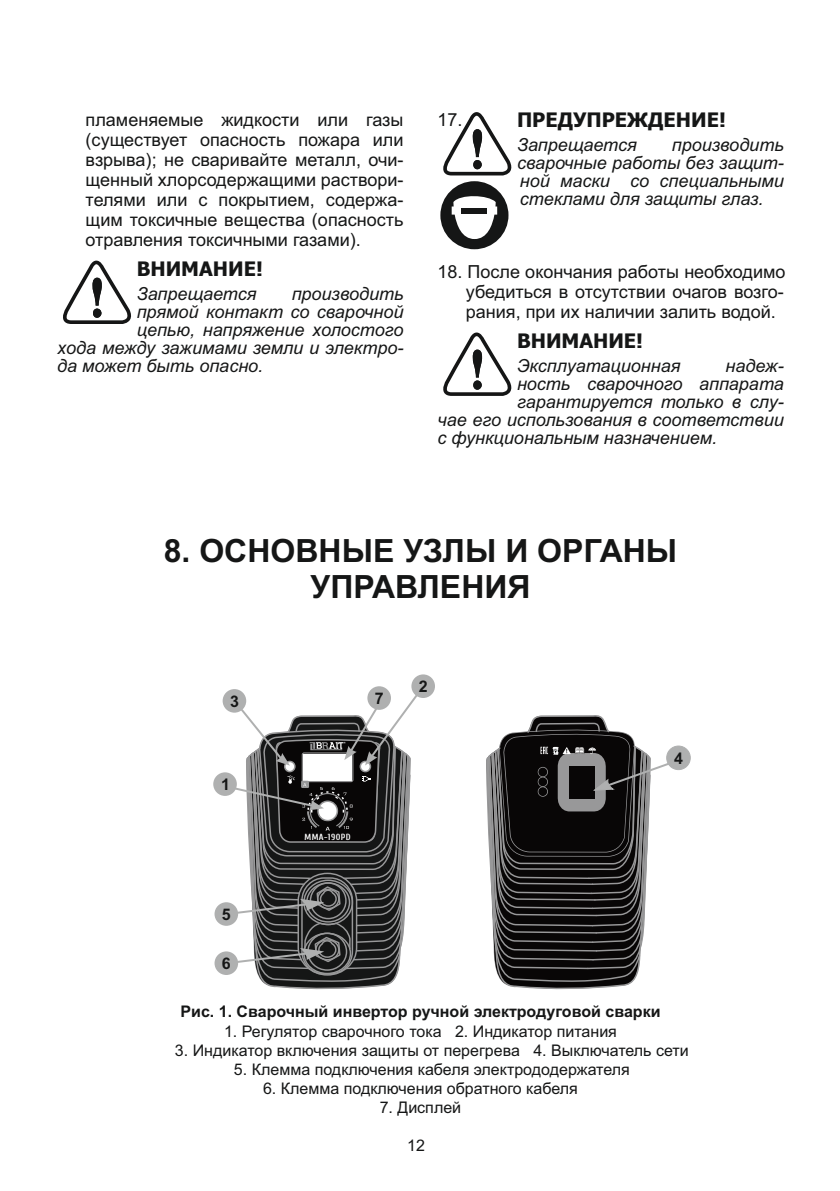
<style>
.page{position:relative;width:840px;height:1191px;background:#fff}
.page>*{position:absolute;margin:0;border:0;box-sizing:border-box;transform-origin:0 0}
.t1{font:700 32px/36px "Arial";color:#151616;text-align:center}
.t2{font:700 20px "Tahoma";color:#151616}
.t3{font:italic 18px/18px "Arial";color:#151616;text-align:justify}
.t4{font:18px/20px "Arial";color:#151616;text-align:justify}
.t5{font:16px "Arial";color:#151616}
.t6{font:700 16px "Arial";color:#151616}
.t7{font:700 8.8px "Cuprum";letter-spacing:.05em;color:#fff}
</style>
<div class="page">
<svg style="left:63px;top:261px;width:68px;height:63px"></svg>
<svg style="left:443px;top:112px;width:68px;height:63px"></svg>
<svg style="left:443px;top:332px;width:68px;height:64px"></svg>
<div style="left:440px;top:181px;width:68px;height:68px;background:#151616;border-radius:50%"></div>
<svg style="left:451px;top:196px;width:46px;height:43px"></svg>
<div style="left:461px;top:208px;width:26px;height:6px;background:#151616"></div>
<svg style="left:486px;top:715px;width:191px;height:270px"></svg>
<div style="left:666px;top:746px;width:24px;height:24px;background:#afb0b0;border:1px solid #afb0b0;border-radius:50%"></div>
<div style="left:214px;top:902px;width:24px;height:23px;background:#afb0b0;border-radius:50%"></div>
<div style="left:214px;top:951px;width:24px;height:24px;background:#afb0b0;border-radius:50%"></div>
<div style="left:213px;top:772px;width:24px;height:24px;background:#afb0b0;border-radius:50%"></div>
<div style="left:411px;top:674px;width:24px;height:24px;background:#afb0b0;border-radius:50%"></div>
<div style="left:367px;top:686px;width:24px;height:24px;background:#afb0b0;border-radius:50%"></div>
<div style="left:222px;top:689px;width:24px;height:23px;background:#afb0b0;border-radius:50%"></div>
<svg style="left:229px;top:690px;width:192px;height:295px"></svg>
<p class="t4" style="left:86px;top:112px;width:319px">пламеняемые жидкости или газы (существует опасность пожара или взрыва); не сваривайте металл, очи&shy;щенный хлорсодержащими раствори&shy;телями или с покрытием, содержа&shy;щим токсичные вещества (опасность отравления токсичными газами).</p>
<p class="t2" style="left:137px;top:261px;width:128px">ВНИМАНИЕ!</p>
<p class="t3" style="left:137px;top:286px;width:121px">Запрещается</p>
<p class="t3" style="left:291px;top:286px;width:113px">производить</p>
<p class="t3" style="left:137px;top:304px;width:268px">прямой контакт со сварочной</p>
<p class="t3" style="left:137px;top:322px;width:268px">цепью, напряжение холостого</p>
<p class="t3" style="left:57px;top:340px;width:347px">хода между зажимами земли и электро-</p>
<p class="t3" style="left:57px;top:358px;width:207px">да может быть опасно.</p>
<p class="t4" style="left:437px;top:112px;width:27px">17.</p>
<p class="t2" style="left:516px;top:112px;width:210px">ПРЕДУПРЕЖДЕНИЕ!</p>
<p class="t3" style="left:516px;top:137px;width:121px">Запрещается</p>
<p class="t3" style="left:516px;top:137px;width:268px;text-indent:155px">производить сварочные работы без защит&shy;ной маски со специальными стеклами для защиты глаз.</p>
<p class="t4" style="left:465px;top:263px;width:321px;text-indent:-28px">18. После окончания работы необходимо убедиться в отсутствии очагов возго&shy;рания, при их наличии залить водой.</p>
<p class="t2" style="left:516px;top:332px;width:127px">ВНИМАНИЕ!</p>
<p class="t3" style="left:516px;top:358px;width:165px">Эксплуатационная</p>
<p class="t3" style="left:725px;top:358px;width:60px">надеж-</p>
<p class="t3" style="left:516px;top:376px;width:268px">ность сварочного аппарата</p>
<p class="t3" style="left:516px;top:394px;width:268px">гарантируется только в слу-</p>
<p class="t3" style="left:437px;top:412px;width:347px">чае его использования в соответствии</p>
<p class="t3" style="left:437px;top:430px;width:281px">с функциональным назначением.</p>
<h1 class="t1" style="left:164px;top:536px;width:514px">8. ОСНОВНЫЕ УЗЛЫ И ОРГАНЫ<br>УПРАВЛЕНИЯ</h1>
<p class="t6" style="left:230px;top:695px;width:10px">3</p>
<p class="t6" style="left:374px;top:692px;width:10px">7</p>
<p class="t6" style="left:221px;top:778px;width:10px">1</p>
<p class="t6" style="left:222px;top:908px;width:10px">5</p>
<p class="t6" style="left:222px;top:957px;width:10px">6</p>
<p class="t7" style="left:304px;top:832px;width:48px">ММА-190PD</p>
<p class="t6" style="left:418px;top:680px;width:10px">2</p>
<p class="t6" style="left:673px;top:752px;width:10px">4</p>
<p class="t6" style="left:180px;top:1005px;width:481px">Рис. 1. Сварочный инвертор ручной электродуговой сварки</p>
<p class="t5" style="left:224px;top:1025px;width:394px">1. Регулятор сварочного тока 2. Индикатор питания</p>
<p class="t5" style="left:175px;top:1044px;width:515px">3. Индикатор включения защиты от перегрева 4. Выключатель сети</p>
<p class="t5" style="left:234px;top:1063px;width:397px">5. Клемма подключения кабеля электрододержателя</p>
<p class="t5" style="left:263px;top:1082px;width:316px">6. Клемма подключения обратного кабеля</p>
<p class="t5" style="left:379px;top:1101px;width:83px">7. Дисплей</p>
<p class="t5" style="left:407px;top:1139px;width:19px">12</p>
</div>
